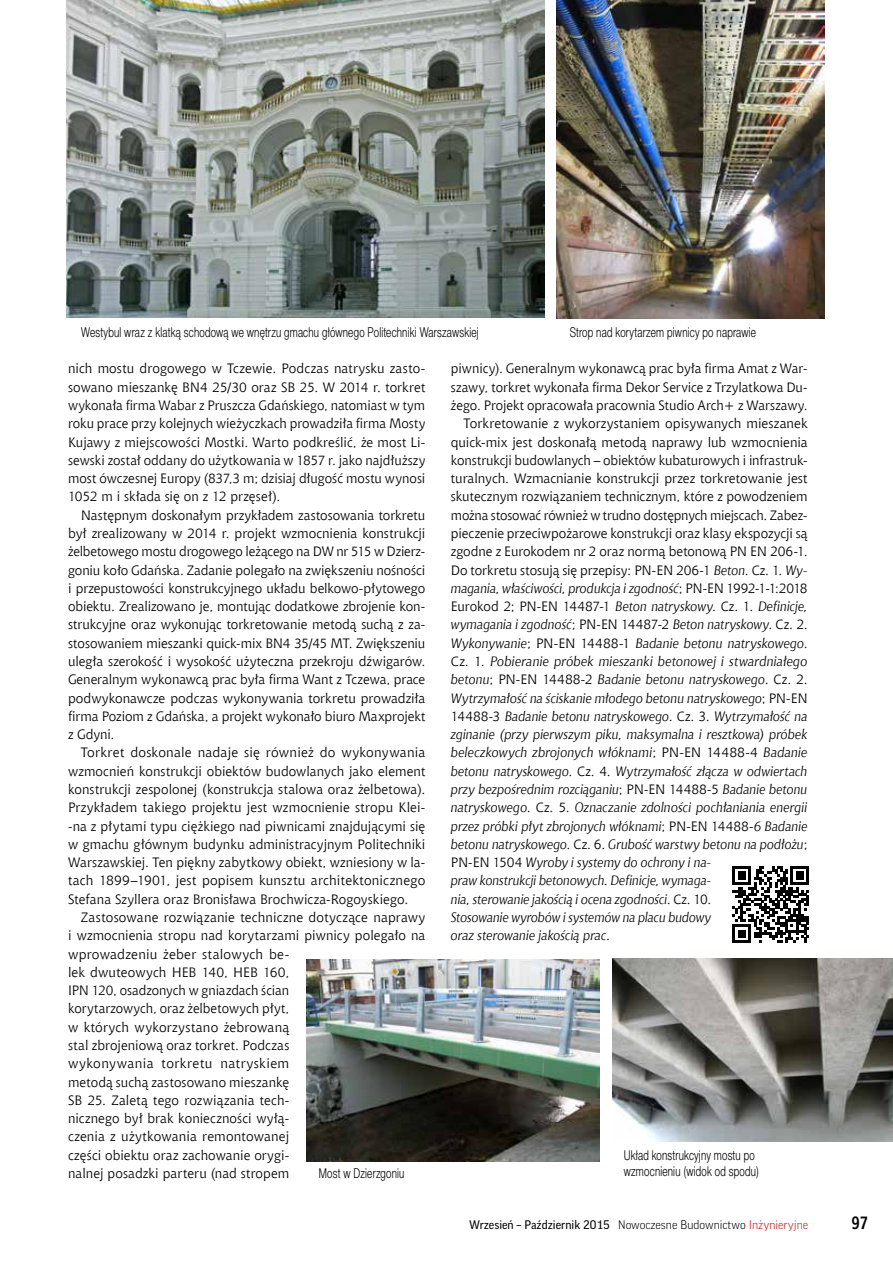
<style>
.page{position:relative;width:893px;height:1263px;background:#fff}
.page>*{position:absolute;margin:0;border:0;box-sizing:border-box;transform-origin:0 0}
.t1{font:700 18px "Aerton Cnd EFN";color:#000}
.t2{font:13.5px/18.3px "Chianti EU";letter-spacing:.005em;color:#000;text-align:justify}
.t3{font:italic 13.5px "Chianti EU";letter-spacing:-.005em;color:#000}
.t4{font:13.5px/16.2px "Switzer Cnd EFN Light";letter-spacing:.015em;color:#000;scale:.9 1}
.t5{font:12px "Good Pro";color:#000}
.s1{font-style:italic}
.s2{font-style:normal}
.s3{font-weight:300}
.s4{font-weight:300;color:#cd1316}
</style>
<div class="page">
<img style="left:306px;top:959px;width:294px;height:202px">
<img style="left:612px;top:959px;width:281px;height:183px">
<img style="left:67px;top:0;width:477px;height:318px">
<img style="left:556px;top:0;width:269px;height:319px">
<svg style="left:733px;top:866px;width:76px;height:77px"></svg>
<p class="t4" style="left:81px;top:324px;width:443px">Westybul wraz z klatką schodową we wnętrzu gmachu głównego Politechniki Warszawskiej</p>
<p class="t4" style="left:570px;top:324px;width:208px">Strop nad korytarzem piwnicy po naprawie</p>
<p class="t2" style="left:68px;top:359px;width:359px">nich mostu drogowego w Tczewie. Podczas natrysku zasto&shy;sowano mieszankę BN4 25/30 oraz SB 25. W 2014 r. torkret wykonała firma Wabar z Pruszcza Gdańskiego, natomiast w tym roku prace przy kolejnych wieżyczkach prowadziła firma Mosty Kujawy z miejscowości Mostki. Warto podkreślić, że most Li&shy;sewski został oddany do użytkowania w 1857 r. jako najdłuższy most ówczesnej Europy (837,3 m; dzisiaj długość mostu wynosi 1052 m i składa się on z 12 przęseł).</p>
<p class="t2" style="left:68px;top:506px;width:359px;text-indent:13px">Następnym doskonałym przykładem zastosowania torkretu był zrealizowany w 2014 r. projekt wzmocnienia konstrukcji żelbetowego mostu drogowego leżącego na DW nr 515 w Dzierz&shy;goniu koło Gdańska. Zadanie polegało na zwiększeniu nośności i przepustowości konstrukcyjnego układu belkowo-płytowego obiektu. Zrealizowano je, montując dodatkowe zbrojenie kon&shy;strukcyjne oraz wykonując torkretowanie metodą suchą z za&shy;stosowaniem mieszanki quick-mix BN4 35/45 MT. Zwiększeniu uległa szerokość i wysokość użyteczna przekroju dźwigarów.<br>Generalnym wykonawcą prac była firma Want z Tczewa, prace podwykonawcze podczas wykonywania torkretu prowadziła firma Poziom z Gdańska, a projekt wykonało biuro Maxprojekt z Gdyni.</p>
<p class="t2" style="left:68px;top:743px;width:359px;text-indent:13px">Torkret doskonale nadaje się również do wykonywania wzmocnień konstrukcji obiektów budowlanych jako element konstrukcji zespolonej (konstrukcja stalowa oraz żelbetowa).<br>Przykładem takiego projektu jest wzmocnienie stropu Klei--na z płytami typu ciężkiego nad piwnicami znajdującymi się w gmachu głównym budynku administracyjnym Politechniki Warszawskiej. Ten piękny zabytkowy obiekt, wzniesiony w la&shy;tach 1899–1901, jest popisem kunsztu architektonicznego Stefana Szyllera oraz Bronisława Brochwicza-Rogoyskiego.</p>
<p class="t2" style="left:68px;top:908px;width:359px;text-align:left;text-indent:13px">Zastosowane rozwiązanie techniczne dotyczące naprawy i wzmocnienia stropu nad korytarzami piwnicy polegało na wprowadzeniu żeber stalowych be-<br>lek dwuteowych HEB 140, HEB 160,<br>IPN 120, osadzonych w gniazdach ścian<br>korytarzowych, oraz żelbetowych płyt,<br>w których wykorzystano żebrowaną<br>stal zbrojeniową oraz torkret. Podczas<br>wykonywania torkretu natryskiem<br>metodą suchą zastosowano mieszankę<br>SB 25. Zaletą tego rozwiązania tech-<br>nicznego był brak konieczności wyłą-<br>czenia z użytkowania remontowanej<br>części obiektu oraz zachowanie orygi-<br>nalnej posadzki parteru (nad stropem</p>
<p class="t4" style="left:319px;top:1165px;width:97px">Most w Dzierzgoniu</p>
<p class="t2" style="left:451px;top:359px;width:358px">piwnicy). Generalnym wykonawcą prac była firma Amat z War-</p>
<p class="t2" style="left:451px;top:378px;width:358px">szawy, torkret wykonała firma Dekor Service z Trzylatkowa Du-</p>
<p class="t2" style="left:451px;top:396px;width:358px">żego. Projekt opracowała pracownia Studio Arch+ z Warszawy.</p>
<p class="t2" style="left:464px;top:414px;width:345px">Torkretowanie z wykorzystaniem opisywanych mieszanek</p>
<p class="t2" style="left:451px;top:432px;width:358px">quick-mix jest doskonałą metodą naprawy lub wzmocnienia</p>
<p class="t2" style="left:451px;top:451px;width:358px">konstrukcji budowlanych – obiektów kubaturowych i infrastruk-</p>
<p class="t2" style="left:451px;top:469px;width:358px">turalnych. Wzmacnianie konstrukcji przez torkretowanie jest</p>
<p class="t2" style="left:451px;top:487px;width:358px">skutecznym rozwiązaniem technicznym, które z powodzeniem</p>
<p class="t2" style="left:451px;top:506px;width:358px">można stosować również w trudno dostępnych miejscach. Zabez-</p>
<p class="t2" style="left:451px;top:524px;width:358px">pieczenie przeciwpożarowe konstrukcji oraz klasy ekspozycji są</p>
<p class="t2" style="left:451px;top:542px;width:358px">zgodne z Eurokodem nr 2 oraz normą betonową PN EN 206-1.</p>
<p class="t2" style="left:451px;top:560px;width:358px">Do torkretu stosują się przepisy: PN-EN 206-1 <span class="s1">Beton</span>. Cz. 1. <span class="s1">Wy-</span></p>
<p class="t3" style="left:451px;top:580px;width:358px">magania, właściwości, produkcja i zgodność<span class="s2">; PN-EN 1992-1-1:2018</span></p>
<p class="t2" style="left:451px;top:597px;width:358px">Eurokod 2; PN-EN 14487-1 <span class="s1">Beton natryskowy</span>. Cz. 1. <span class="s1">Definicje,</span></p>
<p class="t3" style="left:451px;top:616px;width:358px">wymagania i zgodność<span class="s2">; PN-EN 14487-2</span> Beton natryskowy<span class="s2">. Cz. 2.</span></p>
<p class="t3" style="left:451px;top:635px;width:358px">Wykonywanie<span class="s2">; PN-EN 14488-1</span> Badanie betonu natryskowego<span class="s2">.</span></p>
<p class="t3" style="left:451px;top:653px;width:358px"><span class="s2">Cz. 1.</span> Pobieranie próbek mieszanki betonowej i stwardniałego</p>
<p class="t3" style="left:451px;top:671px;width:358px">betonu<span class="s2">; PN-EN 14488-2</span> Badanie betonu natryskowego<span class="s2">. Cz. 2.</span></p>
<p class="t3" style="left:451px;top:690px;width:358px">Wytrzymałość na ściskanie młodego betonu natryskowego<span class="s2">; PN-EN</span></p>
<p class="t3" style="left:451px;top:708px;width:358px"><span class="s2">14488-3</span> Badanie betonu natryskowego<span class="s2">. Cz. 3.</span> Wytrzymałość na</p>
<p class="t3" style="left:451px;top:726px;width:358px">zginanie (przy pierwszym piku, maksymalna i resztkowa) próbek</p>
<p class="t3" style="left:451px;top:744px;width:358px">beleczkowych zbrojonych włóknami<span class="s2">; PN-EN 14488-4</span> Badanie</p>
<p class="t3" style="left:451px;top:763px;width:358px">betonu natryskowego<span class="s2">. Cz. 4.</span> Wytrzymałość złącza w odwiertach</p>
<p class="t3" style="left:451px;top:781px;width:358px">przy bezpośrednim rozciąganiu<span class="s2">; PN-EN 14488-5</span> Badanie betonu</p>
<p class="t3" style="left:451px;top:799px;width:358px">natryskowego<span class="s2">. Cz. 5.</span> Oznaczanie zdolności pochłaniania energii</p>
<p class="t3" style="left:451px;top:818px;width:358px">przez próbki płyt zbrojonych włóknami<span class="s2">; PN-EN 14488-</span>6 Badanie</p>
<p class="t3" style="left:451px;top:836px;width:358px">betonu natryskowego<span class="s2">. Cz. 6.</span> Grubość warstwy betonu na podłożu<span class="s2">;</span></p>
<p class="t3" style="left:451px;top:854px;width:262px"><span class="s2">PN-EN 1504</span> Wyroby i systemy do ochrony i na-</p>
<p class="t3" style="left:451px;top:872px;width:262px">praw konstrukcji betonowych. Definicje, wymaga-</p>
<p class="t3" style="left:451px;top:891px;width:262px">nia, sterowanie jakością i ocena zgodności<span class="s2">. Cz. 10.</span></p>
<p class="t3" style="left:451px;top:909px;width:262px">Stosowanie wyrobów i systemów na placu budowy</p>
<p class="t3" style="left:451px;top:927px;width:161px">oraz sterowanie jakością prac<span class="s2">.</span></p>
<p class="t4" style="left:624px;top:1147px;width:152px">Układ konstrukcyjny mostu po wzmocnieniu (widok od spodu)</p>
<p class="t5" style="left:469px;top:1218px;width:341px">Wrzesień – Październik 2015 <span class="s3">Nowoczesne Budownictwo</span> <span class="s4">Inżynieryjne</span></p>
<h1 class="t1" style="left:851px;top:1212px;width:18px">97</h1>
</div>
